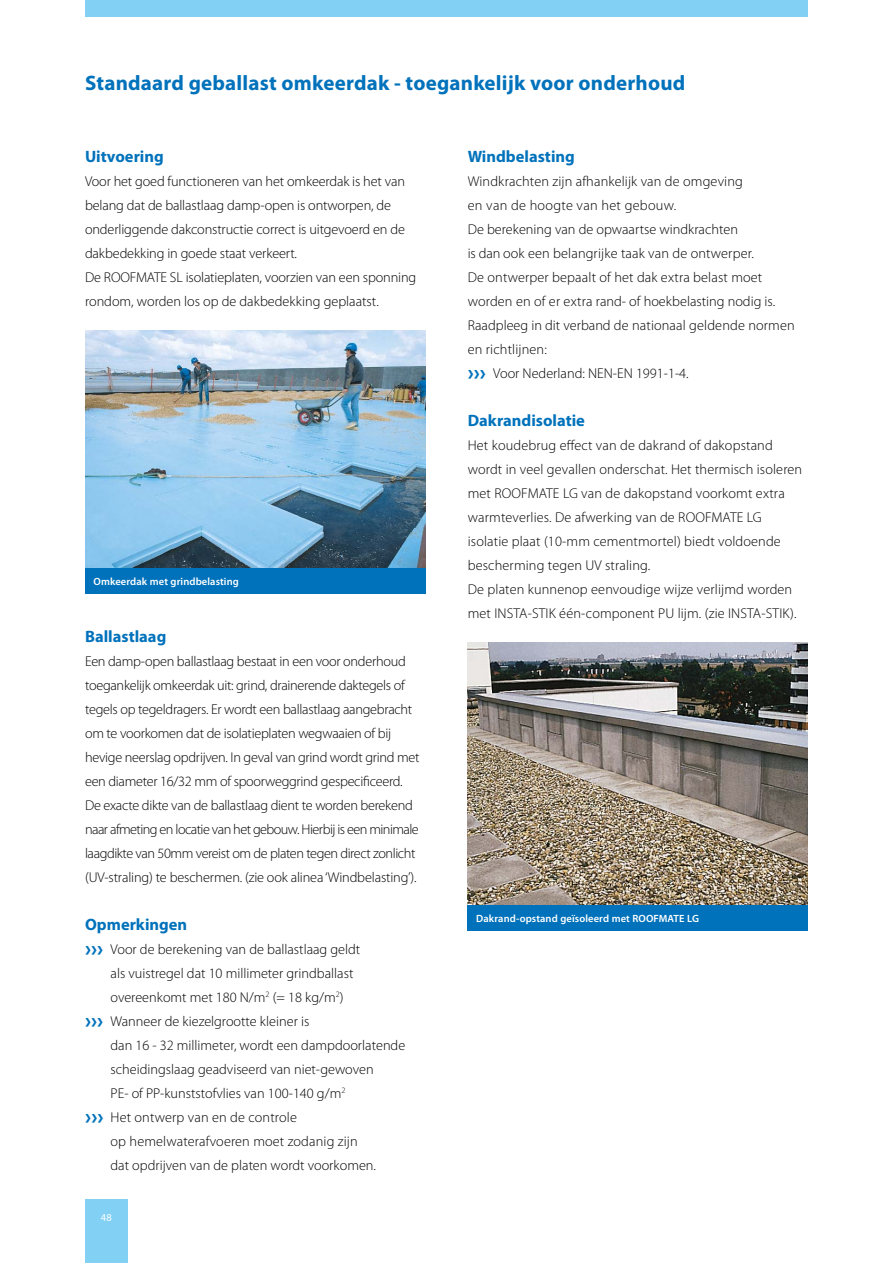
<style>
.page{position:relative;width:893px;height:1263px;background:#fff}
.page>*{position:absolute;margin:0;border:0;box-sizing:border-box;transform-origin:0 0}
.t1{font:700 21px "Myriad Pro";letter-spacing:.01em;color:#0072bb}
.t2{font:700 16.5px "Myriad Pro";color:#0072bb}
.t3{font:300 14.25px/24px "Myriad Pro";color:#000}
.t4{font:300 14.25px/24px "Myriad Pro";letter-spacing:-.02em;color:#000}
.t5{font:600 10.5px "Myriad Pro";letter-spacing:.01em;color:#fff}
.t6{font:10.5px "Myriad Pro";color:#fff}
.s1{font-weight:700;font-size:22.5px;color:#0072bb}
</style>
<div class="page">
<div style="left:85px;top:1199px;width:43px;height:64px;background:#83d0f5"></div>
<div style="left:85px;top:0;width:723px;height:17px;background:#83d0f5"></div>
<img style="left:85px;top:330px;width:340px;height:238px">
<div style="left:85px;top:568px;width:340px;height:26px;background:#0072bb"></div>
<img style="left:468px;top:642px;width:340px;height:263px">
<div style="left:468px;top:905px;width:340px;height:25px;background:#0072bb"></div>
<h1 class="t1" style="left:85px;top:71px;width:602px">Standaard geballast omkeerdak - toegankelijk voor onderhoud</h1>
<p class="t2" style="left:85px;top:147px;width:80px">Uitvoering</p>
<p class="t3" style="left:85px;top:169px;width:333px">Voor het goed functioneren van het omkeerdak is het van belang dat de ballastlaag damp-open is ontworpen, de onderliggende dakconstructie correct is uitgevoerd en de dakbedekking in goede staat verkeert.<br>De ROOFMATE SL isolatieplaten, voorzien van een sponning rondom, worden los op de dakbedekking geplaatst.</p>
<p class="t5" style="left:94px;top:576px;width:147px">Omkeerdak met grindbelasting</p>
<p class="t2" style="left:85px;top:627px;width:83px">Ballastlaag</p>
<p class="t4" style="left:85px;top:649px;width:336px">Een damp-open ballastlaag bestaat in een voor onderhoud toegankelijk omkeerdak uit: grind, drainerende daktegels of tegels op tegeldragers. Er wordt een ballastlaag aangebracht om te voorkomen dat de isolatieplaten wegwaaien of bij hevige neerslag opdrijven. In geval van grind wordt grind met een diameter 16/32 mm of spoorweggrind gespecificeerd.<br>De exacte dikte van de ballastlaag dient te worden berekend naar afmeting en locatie van het gebouw. Hierbij is een minimale laagdikte van 50mm vereist om de platen tegen direct zonlicht (UV-straling) te beschermen. (zie ook alinea ‘Windbelasting’).</p>
<p class="t2" style="left:85px;top:915px;width:104px">Opmerkingen</p>
<p class="t3" style="left:85px;top:937px;width:277px"><span class="s1">›››</span> Voor de berekening van de ballastlaag geldt</p>
<p class="t3" style="left:111px;top:961px;width:244px">als vuistregel dat 10 millimeter grindballast</p>
<p class="t3" style="left:111px;top:985px;width:235px">overeenkomt met 180 N/m<sup>2</sup> (= 18 kg/m<sup>2</sup>)</p>
<p class="t3" style="left:85px;top:1009px;width:226px"><span class="s1">›››</span> Wanneer de kiezelgrootte kleiner is</p>
<p class="t3" style="left:111px;top:1033px;width:296px">dan 16 - 32 millimeter, wordt een dampdoorlatende</p>
<p class="t3" style="left:111px;top:1057px;width:265px">scheidingslaag geadviseerd van niet-gewoven</p>
<p class="t3" style="left:111px;top:1081px;width:236px">PE- of PP-kunststofvlies van 100-140 g/m<sup>2</sup></p>
<p class="t3" style="left:85px;top:1105px;width:213px"><span class="s1">›››</span> Het ontwerp van en de controle</p>
<p class="t3" style="left:111px;top:1129px;width:249px">op hemelwaterafvoeren moet zodanig zijn</p>
<p class="t3" style="left:111px;top:1153px;width:267px">dat opdrijven van de platen wordt voorkomen.</p>
<p class="t6" style="left:101px;top:1212px;width:12px">48</p>
<p class="t2" style="left:468px;top:147px;width:109px">Windbelasting</p>
<p class="t3" style="left:468px;top:169px;width:329px">Windkrachten zijn afhankelijk van de omgeving<br>en van de hoogte van het gebouw.<br>De berekening van de opwaartse windkrachten<br>is dan ook een belangrijke taak van de ontwerper.<br>De ontwerper bepaalt of het dak extra belast moet worden en of er extra rand- of hoekbelasting nodig is.<br>Raadpleeg in dit verband de nationaal geldende normen en richtlijnen:<br><span class="s1">›››</span> Voor Nederland: NEN-EN 1991-1-4.</p>
<p class="t2" style="left:468px;top:411px;width:119px">Dakrandisolatie</p>
<p class="t3" style="left:468px;top:433px;width:336px">Het koudebrug effect van de dakrand of dakopstand wordt in veel gevallen onderschat. Het thermisch isoleren met ROOFMATE LG van de dakopstand voorkomt extra warmteverlies. De afwerking van de ROOFMATE LG isolatie plaat (10-mm cementmortel) biedt voldoende bescherming tegen UV straling.<br>De platen kunnenop eenvoudige wijze verlijmd worden met INSTA-STIK één-component PU lijm. (zie INSTA-STIK).</p>
<p class="t5" style="left:476px;top:912px;width:224px">Dakrand-opstand geïsoleerd met ROOFMATE LG</p>
</div>
